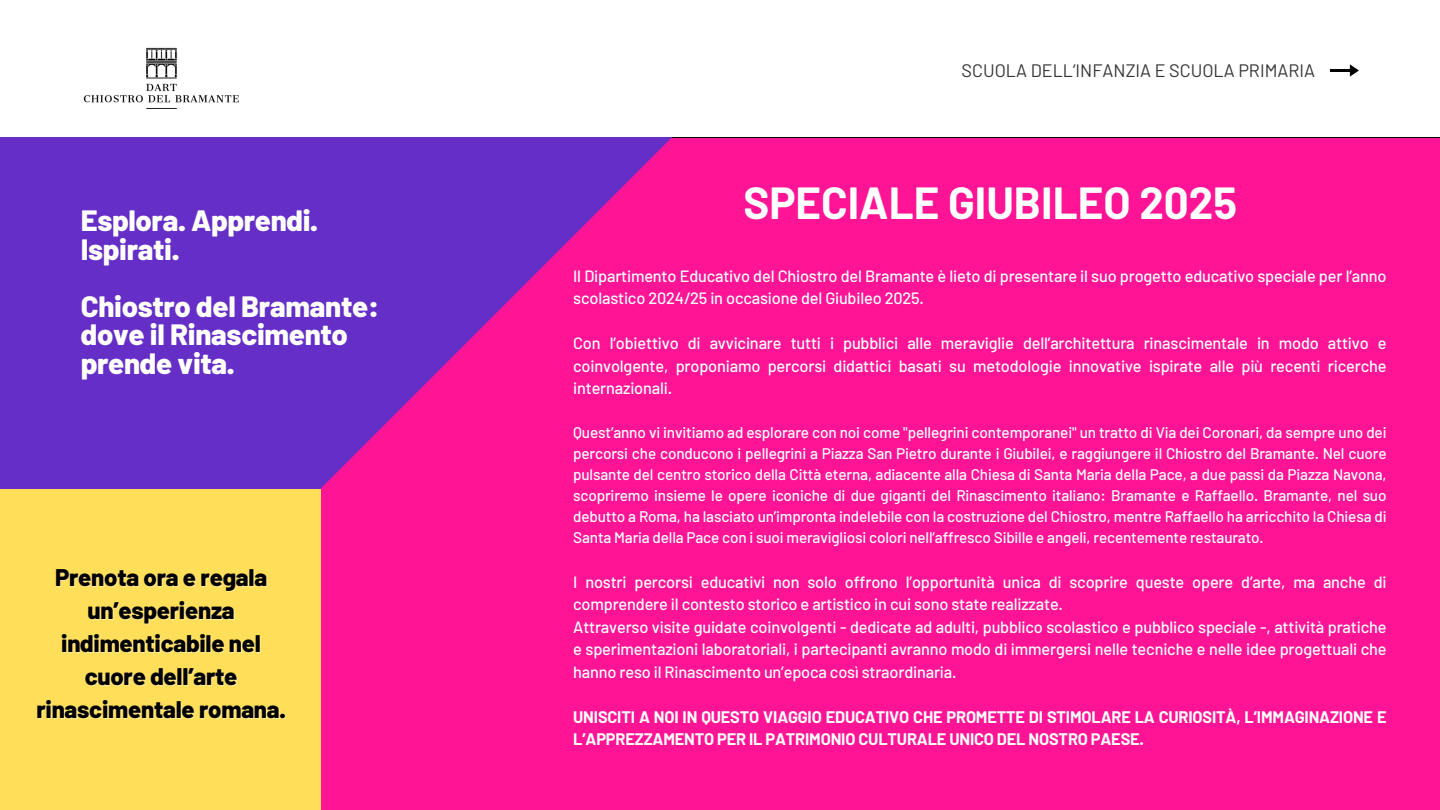
<style>
.page{position:relative;width:1440px;height:810px;background:#fff}
.page>*{position:absolute;margin:0;border:0;box-sizing:border-box;transform-origin:0 0}
.t1{font:700 43.9px "Barlow";color:#fff}
.t2{font:800 29.3px/28.5px "Barlow";letter-spacing:-.01em;color:#fff}
.t3{font:800 24px/33px "Barlow";letter-spacing:-.01em;color:#000;text-align:center}
.t4{font:18px "Barlow";color:#343434}
.t5{font:500 16.3px/22.5px "Barlow";letter-spacing:-.01em;color:#fff}
.t6{font:700 16.3px/22.5px "Barlow";letter-spacing:-.01em;color:#fff}
.t7{font:500 15.3px/21px "Barlow";letter-spacing:-.01em;color:#fff;text-align:justify}
</style>
<div class="page">
<div style="left:0;top:138px;width:1440px;height:672px;background:#ff1495"></div>
<hr style="left:0;top:137px;width:1440px;height:1px;background:#000">
<svg style="left:1331px;top:64px;width:28px;height:13px"></svg>
<svg style="left:0;top:137px;width:672px;height:672px;fill:#642ec7"></svg>
<div style="left:0;top:489px;width:320px;height:320px;background:#ffde59"></div>
<img style="left:83px;top:47px;width:156px;height:62px">
<h6 class="t2" style="left:81px;top:205px;width:239px">Esplora. Apprendi.<br>Ispirati.</h6>
<p class="t2" style="left:81px;top:291px;width:300px">Chiostro del Bramante: dove il Rinascimento prende vita.</p>
<h6 class="t3" style="left:55px;top:560px;width:214px">Prenota ora e regala</h6>
<h4 class="t3" style="left:36px;top:593px;width:251px">un’esperienza indimenticabile nel cuore dell’arte rinascimentale romana.</h4>
<h6 class="t4" style="left:962px;top:59px;width:355px">SCUOLA DELL’INFANZIA E SCUOLA PRIMARIA</h6>
<p class="t1" style="left:743px;top:176px;width:495px">SPECIALE GIUBILEO 2025</p>
<h5 class="t5" style="left:573px;top:264px;width:815px">Il Dipartimento Educativo del Chiostro del Bramante è lieto di presentare il suo progetto educativo speciale per l’anno scolastico 2024/25 in occasione del Giubileo 2025.</h5>
<p class="t5" style="left:573px;top:331px;width:815px;text-align:justify">Con l’obiettivo di avvicinare tutti i pubblici alle meraviglie dell’architettura rinascimentale in modo attivo e coinvolgente, proponiamo percorsi didattici basati su metodologie innovative ispirate alle più recenti ricerche internazionali.</p>
<h2 class="t7" style="left:573px;top:421px;width:815px">Quest’anno vi invitiamo ad esplorare con noi come "pellegrini contemporanei" un tratto di Via dei Coronari, da sempre uno dei percorsi che conducono i pellegrini a Piazza San Pietro durante i Giubilei, e raggiungere il Chiostro del Bramante. Nel cuore pulsante del centro storico della Città eterna, adiacente alla Chiesa di Santa Maria della Pace, a due passi da Piazza Navona, scopriremo insieme le opere iconiche di due giganti del Rinascimento italiano: Bramante e Raffaello. Bramante, nel suo debutto a Roma, ha lasciato un’impronta indelebile con la costruzione del Chiostro, mentre Raffaello ha arricchito la Chiesa di Santa Maria della Pace con i suoi meravigliosi colori nell’affresco Sibille e angeli, recentemente restaurato.</h2>
<h2 class="t5" style="left:573px;top:570px;width:815px">I nostri percorsi educativi non solo offrono l’opportunità unica di scoprire queste opere d’arte, ma anche di comprendere il contesto storico e artistico in cui sono state realizzate.<br>Attraverso visite guidate coinvolgenti - dedicate ad adulti, pubblico scolastico e pubblico speciale -, attività pratiche e sperimentazioni laboratoriali, i partecipanti avranno modo di immergersi nelle tecniche e nelle idee progettuali che hanno reso il Rinascimento un’epoca così straordinaria.</h2>
<h3 class="t6" style="left:573px;top:705px;width:815px">UNISCITI A NOI IN QUESTO VIAGGIO EDUCATIVO CHE PROMETTE DI STIMOLARE LA CURIOSITÀ, L’IMMAGINAZIONE E<br>L’APPREZZAMENTO PER IL PATRIMONIO CULTURALE UNICO DEL NOSTRO PAESE.</h3>
</div>
